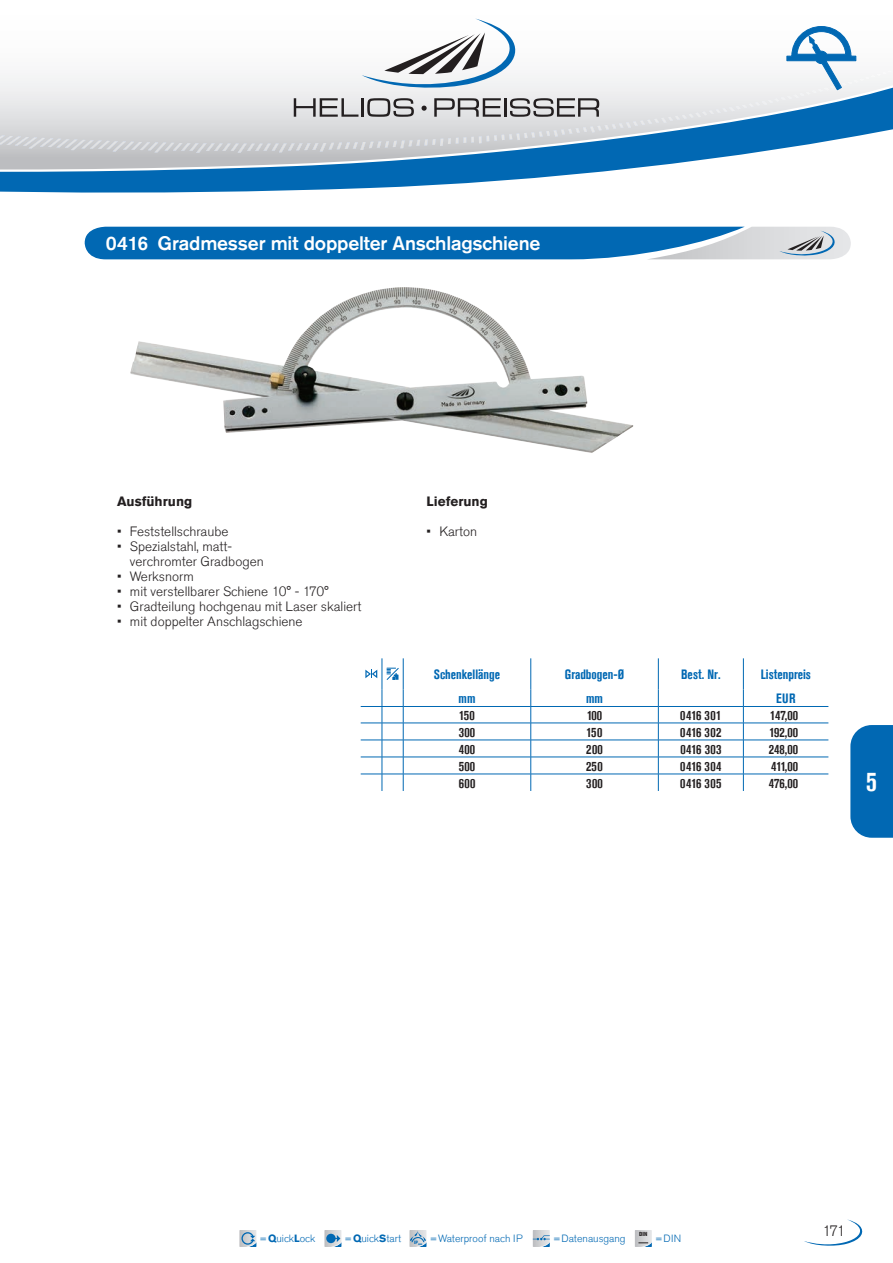
<style>
.page{position:relative;width:893px;height:1263px;background:#fff}
.page>*{position:absolute;margin:0;border:0;box-sizing:border-box;transform-origin:0 0}
.t1{font:700 condensed 27px "Akzidenz Grotesk Std";color:#fff}
.t2{font:500 19.5px "Akzidenz Grotesk Std";letter-spacing:-.01em;color:#fff}
.t3{font:300 15px "Akzidenz Grotesk Std";color:#231f20}
.t4{font:300 13.5px/15px "Akzidenz Grotesk Std";color:#231f20}
.t5{font:700 condensed 13.5px "Akzidenz Grotesk Std";color:#231f20}
.t6{font:700 condensed 13.5px "Akzidenz Grotesk Std";color:#0168b3}
.t7{font:700 13.5px "Akzidenz Grotesk Std";color:#231f20}
.t8{font:300 10.5px "Akzidenz Grotesk Std";color:#0168b3}
.t9{font:800 condensed 5.85px "Akzidenz Grotesk Std";color:#231f20}
.t10{font:800 condensed 4.65px "Akzidenz Grotesk Std";color:#0168b3}
.s1{font-weight:700}
</style>
<div class="page">
<svg style="left:0;top:55px;width:893px;height:23px"></svg>
<svg style="left:0;top:78px;width:893px;height:115px"></svg>
<svg style="left:239px;top:1230px;width:17px;height:17px"></svg>
<svg style="left:324px;top:1230px;width:17px;height:17px"></svg>
<div style="left:326px;top:1234px;width:10px;height:9px;background:#0168b3;border-radius:5px"></div>
<svg style="left:409px;top:1230px;width:17px;height:17px"></svg>
<svg style="left:533px;top:1230px;width:17px;height:17px"></svg>
<svg style="left:635px;top:1230px;width:17px;height:17px"></svg>
<img style="left:742px;top:71px;width:150px;height:37px">
<svg style="left:294px;top:98px;width:64px;height:19px"></svg>
<hr style="left:361px;top:98px;width:3px;height:19px;background:#231f20">
<svg style="left:367px;top:98px;width:47px;height:19px"></svg>
<svg style="left:422px;top:106px;width:5px;height:5px"></svg>
<svg style="left:434px;top:98px;width:165px;height:19px;background:#a09fa0"></svg>
<svg style="left:362px;top:18px;width:160px;height:73px"></svg>
<svg style="left:804px;top:1219px;width:59px;height:27px"></svg>
<svg style="left:850px;top:725px;width:43px;height:113px;background:#0e70b7"></svg>
<svg style="left:787px;top:26px;width:69px;height:64px"></svg>
<img style="left:130px;top:287px;width:503px;height:166px">
<svg style="left:85px;top:227px;width:766px;height:32px;background:#2f80bc"></svg>
<hr style="left:743px;top:774px;width:85px;height:1px;background:#0168b3">
<hr style="left:743px;top:757px;width:85px;height:1px;background:#0168b3">
<hr style="left:743px;top:740px;width:85px;height:1px;background:#0168b3">
<hr style="left:743px;top:723px;width:85px;height:1px;background:#0168b3">
<hr style="left:658px;top:774px;width:85px;height:1px;background:#0168b3">
<hr style="left:531px;top:774px;width:127px;height:1px;background:#0168b3">
<hr style="left:403px;top:774px;width:128px;height:1px;background:#0168b3">
<hr style="left:658px;top:757px;width:85px;height:1px;background:#0168b3">
<hr style="left:531px;top:757px;width:127px;height:1px;background:#0168b3">
<hr style="left:403px;top:757px;width:128px;height:1px;background:#0168b3">
<hr style="left:658px;top:740px;width:85px;height:1px;background:#0168b3">
<hr style="left:531px;top:740px;width:127px;height:1px;background:#0168b3">
<hr style="left:403px;top:740px;width:128px;height:1px;background:#0168b3">
<hr style="left:658px;top:723px;width:85px;height:1px;background:#0168b3">
<hr style="left:531px;top:723px;width:127px;height:1px;background:#0168b3">
<hr style="left:403px;top:723px;width:128px;height:1px;background:#0168b3">
<hr style="left:743px;top:706px;width:85px;height:1px;background:#0168b3">
<svg style="left:743px;top:689px;width:1px;height:102px"></svg>
<hr style="left:658px;top:706px;width:85px;height:1px;background:#0168b3">
<svg style="left:658px;top:689px;width:1px;height:102px"></svg>
<hr style="left:531px;top:706px;width:127px;height:1px;background:#0168b3">
<svg style="left:531px;top:689px;width:1px;height:102px"></svg>
<hr style="left:403px;top:706px;width:128px;height:1px;background:#0168b3">
<svg style="left:361px;top:689px;width:43px;height:102px"></svg>
<hr style="left:743px;top:658px;width:1px;height:31px;background:#0168b3">
<hr style="left:658px;top:658px;width:1px;height:31px;background:#0168b3">
<hr style="left:531px;top:658px;width:1px;height:31px;background:#0168b3">
<hr style="left:403px;top:658px;width:1px;height:31px;background:#0168b3">
<hr style="left:382px;top:658px;width:1px;height:31px;background:#0168b3">
<svg style="left:365px;top:670px;width:12px;height:8px"></svg>
<svg style="left:387px;top:668px;width:12px;height:12px"></svg>
<h2 class="t2" style="left:106px;top:231px;width:436px">0416 Gradmesser mit doppelter Anschlagschiene</h2>
<p class="t7" style="left:117px;top:493px;width:77px">Ausführung</p>
<p class="t4" style="left:117px;top:524px;width:113px">• Feststellschraube</p>
<p class="t4" style="left:130px;top:539px;width:135px;text-indent:-13px">• Spezialstahl, matt&shy;verchromter Gradbogen</p>
<p class="t4" style="left:117px;top:569px;width:78px">• Werksnorm</p>
<p class="t4" style="left:117px;top:584px;width:213px">• mit verstellbarer Schiene 10° - 170°</p>
<p class="t4" style="left:117px;top:599px;width:246px">• Gradteilung hochgenau mit Laser skaliert</p>
<p class="t4" style="left:117px;top:614px;width:187px">• mit doppelter Anschlagschiene</p>
<p class="t7" style="left:427px;top:493px;width:63px">Lieferung</p>
<p class="t4" style="left:427px;top:524px;width:52px">• Karton</p>
<p class="t6" style="left:434px;top:667px;width:68px">Schenkellänge</p>
<p class="t6" style="left:565px;top:667px;width:61px">Gradbogen-Ø</p>
<p class="t6" style="left:681px;top:667px;width:41px">Best. Nr.</p>
<p class="t6" style="left:761px;top:667px;width:52px">Listenpreis</p>
<p class="t6" style="left:459px;top:691px;width:18px">mm</p>
<p class="t6" style="left:586px;top:691px;width:18px">mm</p>
<p class="t6" style="left:776px;top:691px;width:21px">EUR</p>
<p class="t5" style="left:459px;top:707px;width:17px">150</p>
<p class="t5" style="left:587px;top:707px;width:17px">100</p>
<p class="t5" style="left:680px;top:707px;width:43px">0416 301</p>
<p class="t5" style="left:770px;top:707px;width:29px">147,00</p>
<p class="t5" style="left:459px;top:724px;width:18px">300</p>
<p class="t5" style="left:587px;top:724px;width:17px">150</p>
<p class="t5" style="left:680px;top:724px;width:43px">0416 302</p>
<p class="t5" style="left:769px;top:724px;width:30px">192,00</p>
<p class="t5" style="left:459px;top:741px;width:18px">400</p>
<p class="t5" style="left:586px;top:741px;width:18px">200</p>
<p class="t5" style="left:680px;top:741px;width:43px">0416 303</p>
<p class="t5" style="left:769px;top:741px;width:31px">248,00</p>
<p class="t5" style="left:459px;top:758px;width:18px">500</p>
<p class="t5" style="left:586px;top:758px;width:18px">250</p>
<p class="t5" style="left:680px;top:758px;width:43px">0416 304</p>
<p class="t5" style="left:771px;top:758px;width:28px">411,00</p>
<p class="t5" style="left:459px;top:775px;width:18px">600</p>
<p class="t5" style="left:586px;top:775px;width:18px">300</p>
<p class="t5" style="left:680px;top:775px;width:43px">0416 305</p>
<p class="t5" style="left:769px;top:775px;width:31px">476,00</p>
<h1 class="t1" style="left:866px;top:766px;width:12px">5</h1>
<p class="t9" style="left:639px;top:1231px;width:10px">DIN</p>
<p class="t8" style="left:260px;top:1233px;width:57px">=<span class="s1">Q</span>uick<span class="s1">L</span>ock</p>
<p class="t8" style="left:345px;top:1233px;width:58px">=<span class="s1">Q</span>uick<span class="s1">S</span>tart</p>
<p class="t8" style="left:430px;top:1233px;width:94px">=Waterproof nach IP</p>
<p class="t8" style="left:553px;top:1233px;width:74px">=Datenausgang</p>
<p class="t8" style="left:655px;top:1233px;width:28px">=DIN</p>
<p class="t10" style="left:414px;top:1240px;width:5px">IP</p>
<p class="t3" style="left:823px;top:1222px;width:25px">171</p>
</div>
